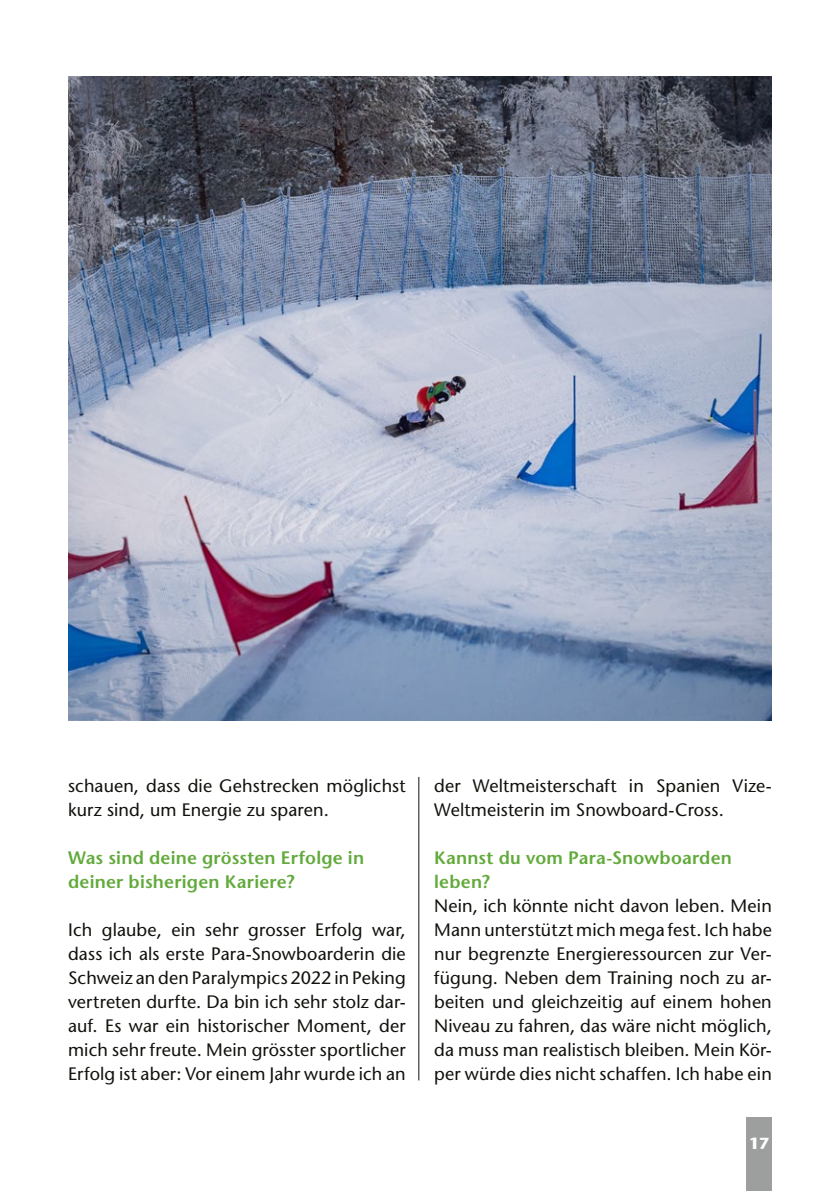
<style>
.page{position:relative;width:840px;height:1191px;background:#fff}
.page>*{position:absolute;margin:0;border:0;box-sizing:border-box;transform-origin:0 0}
.t1{font:18px/24px "Stone Sans";letter-spacing:.005em;color:#12120d}
.t2{font:600 18px/24px "Stone Sans";letter-spacing:.01em;color:#62aa3c}
.t3{font:700 16px "Stone Sans";color:#fff}
</style>
<div class="page">
<div style="left:746px;top:1117px;width:25px;height:74px;background:#9d9e9e"></div>
<img style="left:68px;top:77px;width:703px;height:643px">
<hr style="left:418px;top:777px;width:1px;height:303px;background:#12120d">
<p class="t1" style="left:68px;top:774px;width:339px">schauen, dass die Gehstrecken möglichst kurz sind, um Energie zu sparen.</p>
<p class="t2" style="left:68px;top:846px;width:297px">Was sind deine grössten Erfolge in deiner bisherigen Kariere?</p>
<p class="t1" style="left:68px;top:918px;width:339px;text-align:justify">Ich glaube, ein sehr grosser Erfolg war, dass ich als erste Para-Snowboarderin die Schweiz an den Paralympics 2022 in Peking vertreten durfte. Da bin ich sehr stolz dar&shy;auf. Es war ein historischer Moment, der mich sehr freute. Mein grösster sportlicher Erfolg ist aber: Vor einem Jahr wurde ich an</p>
<p class="t1" style="left:434px;top:774px;width:339px">der Weltmeisterschaft in Spanien Vize-<br>Weltmeisterin im Snowboard-Cross.</p>
<p class="t2" style="left:434px;top:846px;width:299px">Kannst du vom Para-Snowboarden leben?</p>
<p class="t1" style="left:434px;top:894px;width:339px;text-align:justify">Nein, ich könnte nicht davon leben. Mein Mann unterstützt mich mega fest. Ich habe nur begrenzte Energieressourcen zur Ver&shy;fügung. Neben dem Training noch zu ar&shy;beiten und gleichzeitig auf einem hohen Niveau zu fahren, das wäre nicht möglich, da muss man realistisch bleiben. Mein Kör&shy;per würde dies nicht schaffen. Ich habe ein</p>
<p class="t3" style="left:748px;top:1133px;width:22px">17</p>
</div>
